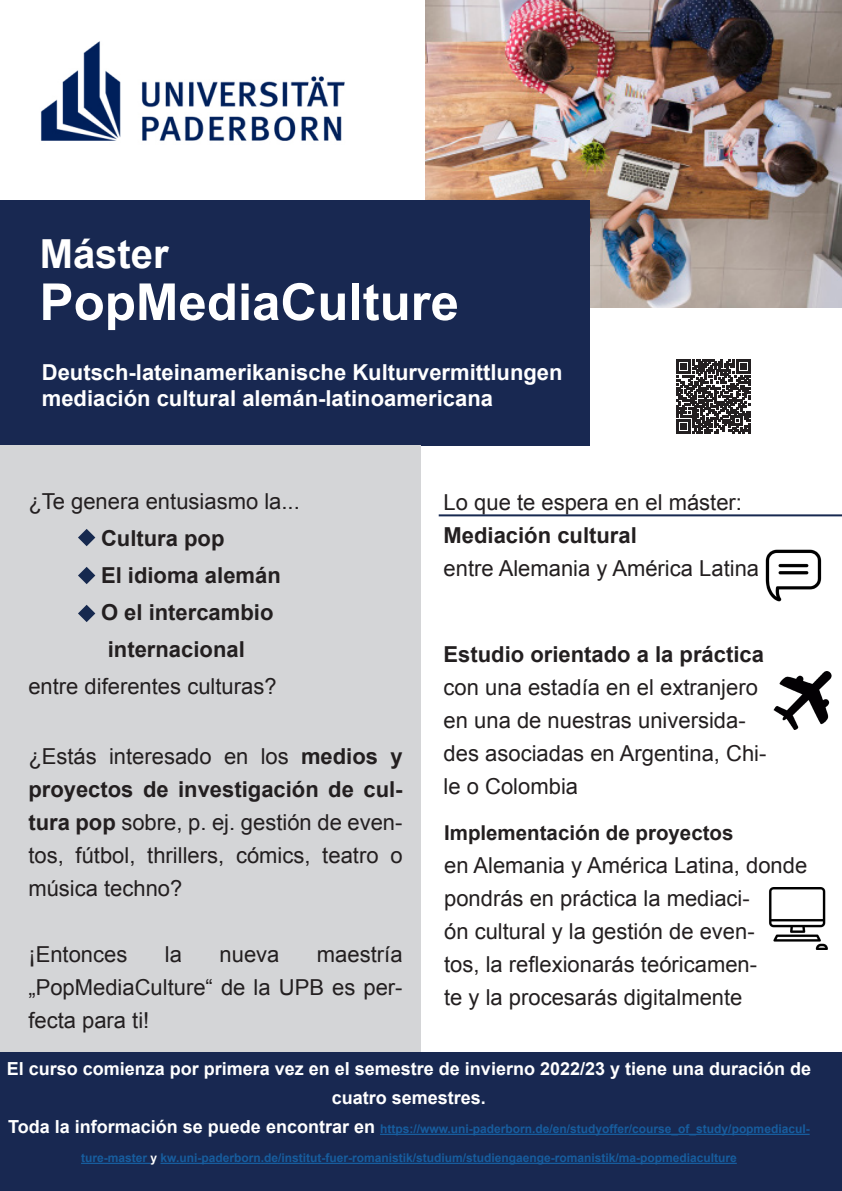
<style>
.page{position:relative;width:842px;height:1191px;background:#fff}
.page>*{position:absolute;margin:0;border:0;box-sizing:border-box;transform-origin:0 0}
.t1{font:700 51px "Arial";color:#fff}
.t2{font:700 40px "Arial";color:#fff}
.t3{font:22px/33px "Arial";color:#231f20;text-align:justify}
.t4{font:700 22px "Arial";color:#231f20}
.t5{font:700 22px "Arial";color:#fff}
.t6{font:700 20.5px "Arial";color:#231f20}
.t7{font:700 18px/29px "Arial";color:#fff;text-align:center}
.t8{font:700 12px "Arial";color:#175d9e}
.s1{font-weight:700}
.s2{font-size:18px;color:#fff}
.s3{color:#fff}
</style>
<div class="page">
<img style="left:40px;top:41px;width:305px;height:100px">
<img style="left:425px;top:0;width:417px;height:307px">
<div style="left:0;top:200px;width:590px;height:245px;background:#182851"></div>
<div style="left:0;top:445px;width:421px;height:746px;background:#d4d5d7"></div>
<div style="left:0;top:1052px;width:842px;height:139px;background:#182851"></div>
<hr style="left:380px;top:1133px;width:430px;height:2px;background:#175d9e">
<hr style="left:81px;top:1162px;width:69px;height:2px;background:#175d9e">
<hr style="left:160px;top:1162px;width:577px;height:2px;background:#175d9e">
<svg style="left:78px;top:529px;width:17px;height:17px"></svg>
<svg style="left:78px;top:567px;width:17px;height:17px"></svg>
<svg style="left:78px;top:605px;width:17px;height:17px"></svg>
<img style="left:774px;top:672px;width:57px;height:58px">
<img style="left:765px;top:549px;width:57px;height:53px">
<img style="left:769px;top:887px;width:59px;height:62px">
<hr style="left:439px;top:514px;width:403px;height:2px;background:#172950">
<svg style="left:677px;top:359px;width:74px;height:74px"></svg>
<p class="t2" style="left:40px;top:228px;width:130px">Máster</p>
<p class="t1" style="left:40px;top:268px;width:421px">PopMediaCulture</p>
<p class="t5" style="left:42px;top:358px;width:522px">Deutsch-lateinamerikanische Kulturvermittlungen</p>
<p class="t5" style="left:42px;top:384px;width:453px">mediación cultural alemán-latinoamericana</p>
<p class="t3" style="left:28px;top:484px;width:273px">¿Te genera entusiasmo la...</p>
<p class="t4" style="left:101px;top:523px;width:125px">Cultura pop</p>
<p class="t4" style="left:101px;top:560px;width:181px">El idioma alemán</p>
<p class="t4" style="left:101px;top:597px;width:174px">O el intercambio</p>
<p class="t4" style="left:108px;top:634px;width:138px">internacional</p>
<p class="t3" style="left:28px;top:669px;width:250px">entre diferentes culturas?</p>
<p class="t3" style="left:28px;top:739px;width:376px">¿Estás interesado en los <span class="s1">medios y proyectos de investigación de cul&shy;tura pop</span> sobre, p. ej. gestión de even&shy;tos, fútbol, thrillers, cómics, teatro o música techno?</p>
<p class="t3" style="left:28px;top:937px;width:376px;text-indent:289px">maestría „PopMediaCulture“ de la UPB es per&shy;fecta para ti!</p>
<p class="t3" style="left:28px;top:937px;width:101px">¡Entonces</p>
<p class="t3" style="left:165px;top:937px;width:19px">la</p>
<p class="t3" style="left:220px;top:937px;width:61px">nueva</p>
<p class="t3" style="left:444px;top:486px;width:300px">Lo que te espera en el máster:</p>
<p class="t4" style="left:444px;top:521px;width:195px">Mediación cultural</p>
<p class="t3" style="left:444px;top:552px;width:317px">entre Alemania y América Latina</p>
<p class="t4" style="left:444px;top:639px;width:322px">Estudio orientado a la práctica</p>
<p class="t3" style="left:444px;top:670px;width:324px;text-align:left">con una estadía en el extranjero en una de nuestras universida&shy;des asociadas en Argentina, Chi&shy;le o Colombia</p>
<p class="t6" style="left:444px;top:819px;width:291px">Implementación de proyectos</p>
<p class="t3" style="left:444px;top:849px;width:365px;text-align:left">en Alemania y América Latina, donde pondrás en práctica la mediaci-<br>ón cultural y la gestión de even-<br>tos, la reflexionarás teóricamen-<br>te y la procesarás digitalmente</p>
<p class="t7" style="left:7px;top:1054px;width:806px">El curso comienza por primera vez en el semestre de invierno 2022/23 y tiene una duración de cuatro semestres.</p>
<p class="t8" style="left:8px;top:1121px;width:803px"><span class="s2">Toda la información se puede encontrar en</span> https://www.uni-paderborn.de/en/studyoffer/course_of_study/popmediacul-</p>
<p class="t8" style="left:81px;top:1150px;width:657px">ture-master <span class="s3">y</span> kw.uni-paderborn.de/institut-fuer-romanistik/studium/studiengaenge-romanistik/ma-popmediaculture</p>
</div>
